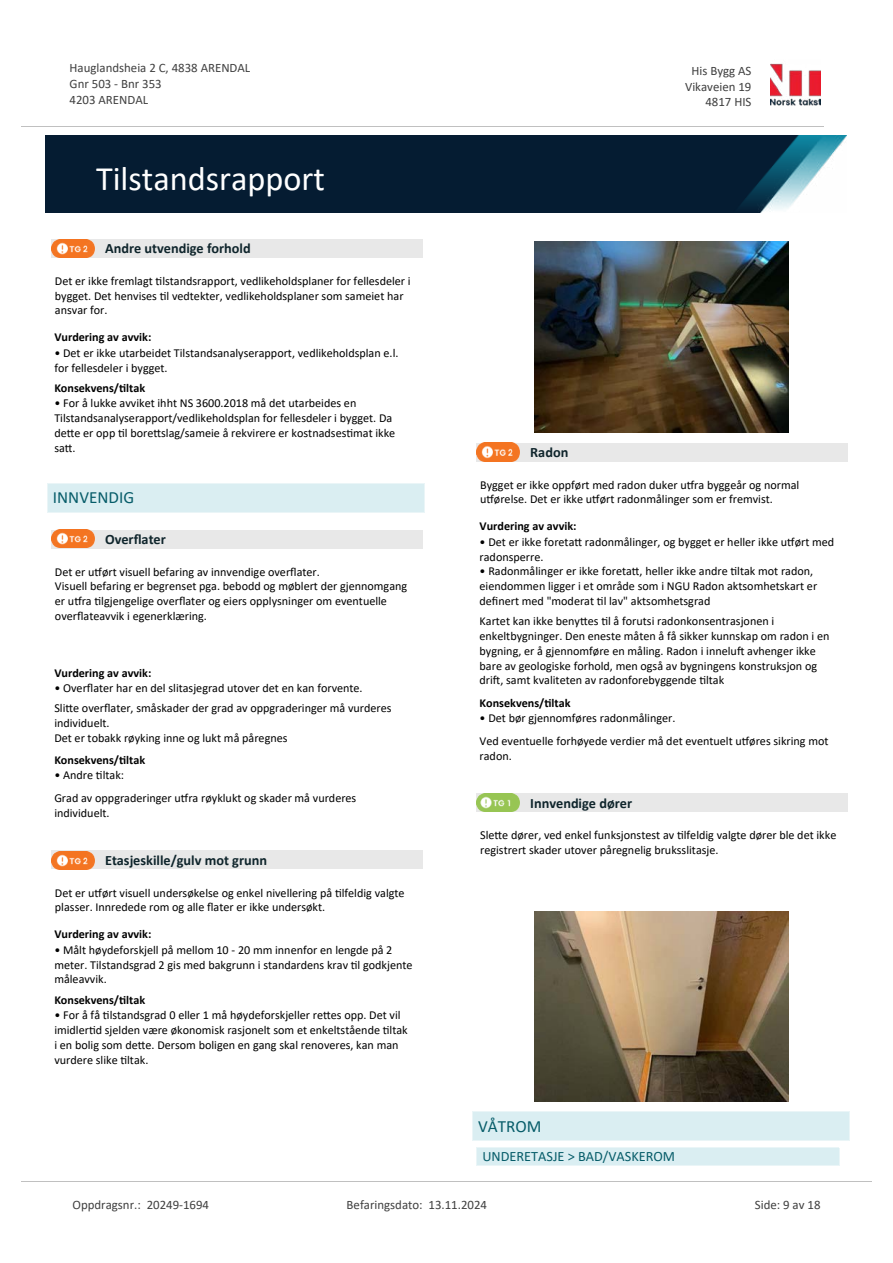
<style>
.page{position:relative;width:893px;height:1263px;background:#fff}
.page>*{position:absolute;margin:0;border:0;box-sizing:border-box;transform-origin:0 0}
.t1{font:34.35px "Calibri";color:#fff}
.t2{font:17.1px "Calibri";color:#065c69}
.t3{font:700 14.25px "Calibri";color:#0f252c}
.t4{font:14.25px "Calibri";color:#065c69}
.t5{font:12.9px/15.8px "Calibri";color:#404040}
.t6{font:12.15px/14.9px "Calibri";color:#000}
.t7{font:700 12.15px "Calibri";color:#000}
</style>
<div class="page">
<div style="left:51px;top:239px;width:372px;height:18px;background:#e8e8e8"></div>
<img style="left:51px;top:239px;width:43px;height:19px">
<div style="left:47px;top:484px;width:377px;height:28px;background:#daeef2"></div>
<svg style="left:47px;top:484px;width:1px;height:28px"></svg>
<svg style="left:424px;top:483px;width:1px;height:29px"></svg>
<hr style="left:47px;top:483px;width:377px;height:1px;background:#eaf5f7">
<hr style="left:47px;top:512px;width:377px;height:1px;background:#eaf5f7">
<div style="left:51px;top:530px;width:372px;height:18px;background:#e8e8e8"></div>
<img style="left:51px;top:530px;width:43px;height:18px">
<div style="left:51px;top:851px;width:372px;height:18px;background:#e8e8e8"></div>
<img style="left:51px;top:851px;width:43px;height:18px">
<img style="left:534px;top:241px;width:254px;height:191px">
<div style="left:477px;top:443px;width:371px;height:18px;background:#e8e8e8"></div>
<img style="left:477px;top:443px;width:42px;height:18px">
<div style="left:477px;top:793px;width:371px;height:19px;background:#e8e8e8"></div>
<svg style="left:481px;top:798px;width:39px;height:14px"></svg>
<img style="left:477px;top:793px;width:42px;height:18px">
<img style="left:534px;top:911px;width:254px;height:191px">
<div style="left:472px;top:1112px;width:377px;height:29px;background:#daeef2"></div>
<svg style="left:472px;top:1113px;width:1px;height:27px"></svg>
<svg style="left:849px;top:1112px;width:1px;height:29px"></svg>
<hr style="left:472px;top:1112px;width:377px;height:1px;background:#eaf5f7">
<hr style="left:472px;top:1140px;width:377px;height:1px;background:#eaf5f7">
<div style="left:477px;top:1148px;width:362px;height:17px;background:#daeef2"></div>
<svg style="left:839px;top:1148px;width:1px;height:17px"></svg>
<hr style="left:477px;top:1147px;width:362px;height:1px;background:#eaf5f7">
<hr style="left:477px;top:1165px;width:362px;height:1px;background:#eaf5f7">
<img style="left:770px;top:63px;width:51px;height:43px">
<hr style="left:21px;top:127px;width:802px;height:1px;background:#c0c0c0">
<img style="left:46px;top:135px;width:800px;height:78px">
<hr style="left:21px;top:1181px;width:851px;height:1px;background:#c0c0c0">
<p class="t5" style="left:70px;top:60px;width:182px">Hauglandsheia 2 C, 4838 ARENDAL<br>Gnr 503 - Bnr 353<br>4203 ARENDAL</p>
<p class="t5" style="left:691px;top:63px;width:62px">His Bygg AS</p>
<p class="t5" style="left:685px;top:78px;width:68px">Vikaveien 19</p>
<p class="t5" style="left:705px;top:94px;width:48px">4817 HIS</p>
<h1 class="t1" style="left:96px;top:155px;width:230px">Tilstandsrapport</h1>
<p class="t3" style="left:105px;top:238px;width:147px">Andre utvendige forhold</p>
<p class="t6" style="left:55px;top:273px;width:357px">Det er ikke fremlagt 琀椀lstandsrapport, vedlikeholdsplaner for fellesdeler i bygget. Det henvises 琀椀l vedtekter, vedlikeholdsplaner som sameiet har ansvar for.</p>
<p class="t7" style="left:54px;top:329px;width:98px">Vurdering av avvik:</p>
<p class="t6" style="left:54px;top:345px;width:346px">• Det er ikke utarbeidet Tilstandsanalyserapport, vedlikeholdsplan e.l. for fellesdeler i bygget.</p>
<p class="t7" style="left:54px;top:379px;width:92px">Konsekvens/琀椀ltak</p>
<p class="t6" style="left:54px;top:396px;width:342px">• For å lukke avviket ihht NS 3600.2018 må det utarbeides en Tilstandsanalyserapport/vedlikeholdsplan for fellesdeler i bygget. Da de琀琀e er opp 琀椀l bore琀琀slag/sameie å rekvirere er kostnadses琀椀mat ikke sa琀琀.</p>
<h2 class="t2" style="left:53px;top:486px;width:83px">INNVENDIG</h2>
<p class="t3" style="left:105px;top:529px;width:62px">Over昀氀ater</p>
<p class="t6" style="left:55px;top:564px;width:354px">Det er u琀昀ørt visuell befaring av innvendige over昀氀ater.<br>Visuell befaring er begrenset pga. bebodd og møblert der gjennomgang er u琀昀ra 琀椀lgjengelige over昀氀ater og eiers opplysninger om eventuelle over昀氀ateavvik i egenerklæring.</p>
<p class="t7" style="left:54px;top:664px;width:98px">Vurdering av avvik:</p>
<p class="t6" style="left:54px;top:678px;width:339px;line-height:20.1px">• Over昀氀ater har en del slitasjegrad utover det en kan forvente.<br>Sli琀琀e over昀氀ater, småskader der grad av oppgraderinger må vurderes</p>
<p class="t6" style="left:54px;top:715px;width:235px">individuelt.<br>Det er tobakk røyking inne og lukt må påregnes</p>
<p class="t7" style="left:54px;top:751px;width:92px">Konsekvens/琀椀ltak</p>
<p class="t6" style="left:54px;top:764px;width:304px;line-height:22.8px">• Andre 琀椀ltak:<br>Grad av oppgraderinger u琀昀ra røyklukt og skader må vurderes</p>
<p class="t6" style="left:54px;top:805px;width:57px">individuelt.</p>
<p class="t3" style="left:105px;top:850px;width:163px">Etasjeskille/gulv mot grunn</p>
<p class="t6" style="left:55px;top:885px;width:351px">Det er u琀昀ørt visuell undersøkelse og enkel nivellering på 琀椀lfeldig valgte plasser. Innredede rom og alle 昀氀ater er ikke undersøkt.</p>
<p class="t7" style="left:54px;top:925px;width:98px">Vurdering av avvik:</p>
<p class="t6" style="left:54px;top:942px;width:360px">• Målt høydeforskjell på mellom 10 - 20 mm innenfor en lengde på 2 meter. Tilstandsgrad 2 gis med bakgrunn i standardens krav 琀椀l godkjente måleavvik.</p>
<p class="t7" style="left:54px;top:991px;width:92px">Konsekvens/琀椀ltak</p>
<p class="t6" style="left:54px;top:1007px;width:355px">• For å få 琀椀lstandsgrad 0 eller 1 må høydeforskjeller re琀琀es opp. Det vil imidler琀椀d sjelden være økonomisk rasjonelt som et enkeltstående 琀椀ltak i en bolig som de琀琀e. Dersom boligen en gang skal renoveres, kan man vurdere slike 琀椀ltak.</p>
<p class="t3" style="left:530px;top:442px;width:40px">Radon</p>
<p class="t6" style="left:480px;top:477px;width:321px">Bygget er ikke oppført med radon duker u琀昀ra byggeår og normal u琀昀ørelse. Det er ikke u琀昀ørt radonmålinger som er fremvist.</p>
<p class="t7" style="left:480px;top:518px;width:98px">Vurdering av avvik:</p>
<p class="t6" style="left:480px;top:534px;width:356px">• Det er ikke foreta琀琀 radonmålinger, og bygget er heller ikke u琀昀ørt med radonsperre.</p>
<p class="t6" style="left:480px;top:564px;width:339px">• Radonmålinger er ikke foreta琀琀, heller ikke andre 琀椀ltak mot radon, eiendommen ligger i et område som i NGU Radon aktsomhetskart er de昀椀nert med "moderat 琀椀l lav" aktsomhetsgrad</p>
<p class="t6" style="left:480px;top:613px;width:351px">Kartet kan ikke beny琀琀es 琀椀l å forutsi radonkonsentrasjonen i enkeltbygninger. Den eneste måten å få sikker kunnskap om radon i en bygning, er å gjennomføre en måling. Radon i innelu昀琀 avhenger ikke bare av geologiske forhold, men også av bygningens konstruksjon og dri昀琀, samt kvaliteten av radonforebyggende 琀椀ltak</p>
<p class="t7" style="left:480px;top:694px;width:92px">Konsekvens/琀椀ltak</p>
<p class="t6" style="left:480px;top:706px;width:350px;line-height:22.8px">• Det bør gjennomføres radonmålinger.<br>Ved eventuelle forhøyede verdier må det eventuelt u琀昀øres sikring mot</p>
<p class="t6" style="left:480px;top:748px;width:34px">radon.</p>
<p class="t3" style="left:530px;top:793px;width:103px">Innvendige dører</p>
<p class="t6" style="left:480px;top:827px;width:358px">Sle琀琀e dører, ved enkel funksjonstest av 琀椀lfeldig valgte dører ble det ikke registrert skader utover påregnelig bruksslitasje.</p>
<h2 class="t2" style="left:478px;top:1114px;width:65px">VÅTROM</h2>
<p class="t4" style="left:482px;top:1147px;width:194px">UNDERETASJE &gt; BAD/VASKEROM</p>
<p class="t5" style="left:72px;top:1197px;width:138px">Oppdragsnr.: 20249-1694</p>
<p class="t5" style="left:347px;top:1197px;width:142px">Befaringsdato: 13.11.2024</p>
<p class="t5" style="left:755px;top:1197px;width:67px">Side: 9 av 18</p>
</div>
